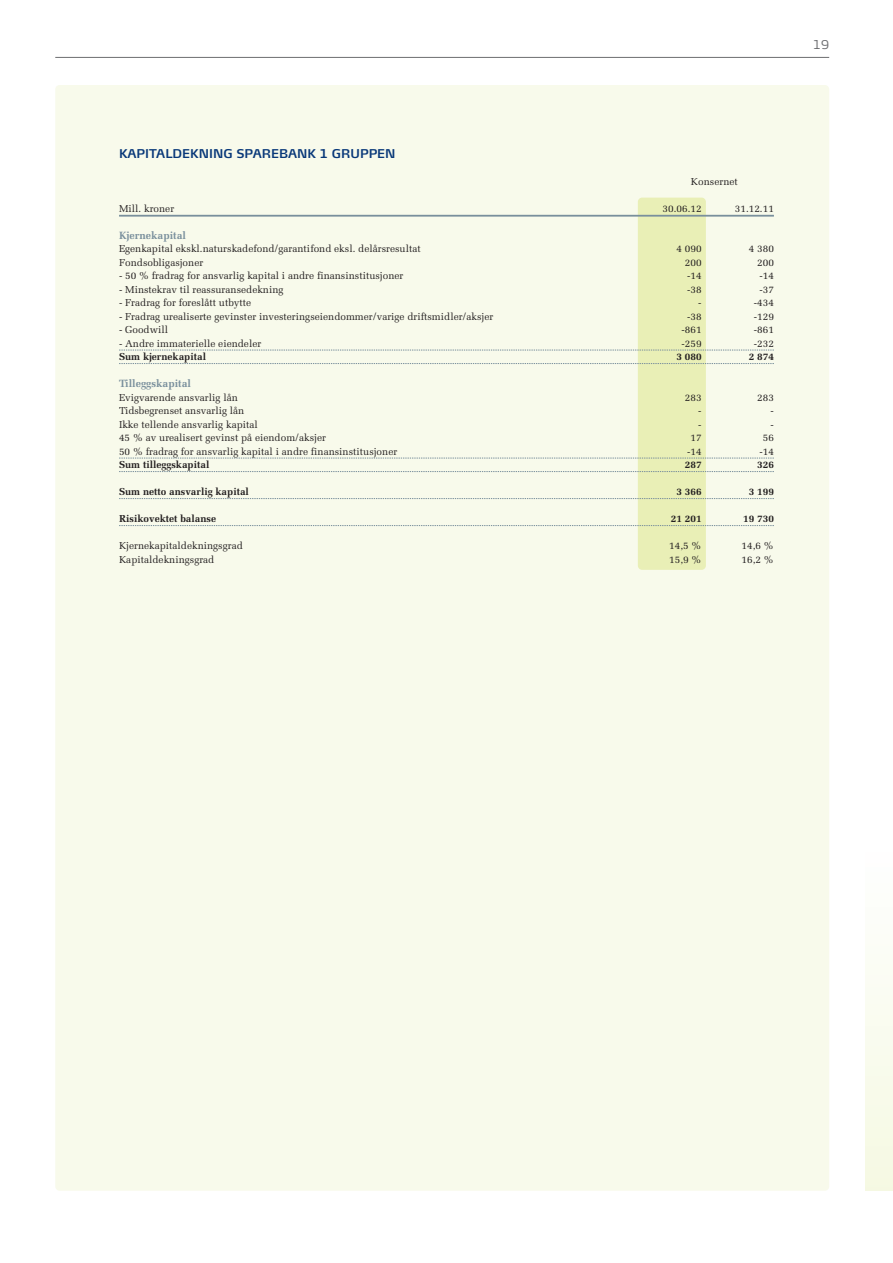
<style>
.page{position:relative;width:893px;height:1263px;background:#fff}
.page>*{position:absolute;margin:0;border:0;box-sizing:border-box;transform-origin:0 0}
.t1{font:600 12px "Max TF";color:#083879}
.t2{font:300 12px "Max TF";color:#6c6d70}
.t3{font:700 10.5px "Melior";color:#798f9c}
.t4{font:10.05px "Melior";color:#231f20}
.t5{font:700 10.05px "Melior";color:#231f20}
</style>
<div class="page">
<div style="left:55px;top:85px;width:774px;height:1106px;background:#f8faeb;border-radius:4px"></div>
<hr style="left:55px;top:57px;width:774px;height:1px;background:#6c6d70">
<div style="left:865px;top:850px;width:28px;height:341px;background:linear-gradient(to right,#fafcf0,#fafcf0)"></div>
<div style="left:638px;top:198px;width:68px;height:372px;background:#e9efb6;border-radius:4px"></div>
<hr style="left:119px;top:215px;width:655px;height:2px;background:#798f9c">
<svg style="left:119px;top:350px;width:655px;height:1px"></svg>
<svg style="left:119px;top:363px;width:655px;height:1px"></svg>
<svg style="left:119px;top:458px;width:655px;height:1px"></svg>
<svg style="left:119px;top:471px;width:655px;height:1px"></svg>
<svg style="left:119px;top:498px;width:655px;height:1px"></svg>
<svg style="left:119px;top:525px;width:655px;height:1px"></svg>
<p class="t1" style="left:119px;top:149px;width:278px">KAPITALDEKNING SPAREBANK 1 GRUPPEN</p>
<p class="t4" style="left:691px;top:175px;width:48px">Konsernet</p>
<p class="t4" style="left:119px;top:202px;width:57px">Mill. kroner</p>
<p class="t4" style="left:663px;top:202px;width:41px">30.06.12</p>
<p class="t4" style="left:735px;top:202px;width:41px">31.12.11</p>
<p class="t3" style="left:119px;top:229px;width:68px">Kjernekapital</p>
<p class="t4" style="left:119px;top:243px;width:303px">Egenkapital ekskl.naturskadefond/garantifond eksl. delårsresultat</p>
<p class="t4" style="left:676px;top:243px;width:27px">4 090</p>
<p class="t4" style="left:749px;top:243px;width:27px">4 380</p>
<p class="t4" style="left:119px;top:256px;width:86px">Fondsobligasjoner</p>
<p class="t4" style="left:685px;top:256px;width:18px">200</p>
<p class="t4" style="left:757px;top:256px;width:18px">200</p>
<p class="t4" style="left:119px;top:270px;width:286px">- 50 % fradrag for ansvarlig kapital i andre finansinstitusjoner</p>
<p class="t4" style="left:687px;top:270px;width:16px">-14</p>
<p class="t4" style="left:759px;top:270px;width:16px">-14</p>
<p class="t4" style="left:119px;top:283px;width:166px">- Minstekrav til reassuransedekning</p>
<p class="t4" style="left:687px;top:283px;width:16px">-38</p>
<p class="t4" style="left:759px;top:283px;width:16px">-37</p>
<p class="t4" style="left:119px;top:297px;width:134px">- Fradrag for foreslått utbytte</p>
<p class="t4" style="left:698px;top:297px;width:5px">-</p>
<p class="t4" style="left:754px;top:297px;width:22px">-434</p>
<p class="t4" style="left:119px;top:310px;width:376px">- Fradrag urealiserte gevinster investeringseiendommer/varige driftsmidler/aksjer</p>
<p class="t4" style="left:687px;top:310px;width:16px">-38</p>
<p class="t4" style="left:754px;top:310px;width:22px">-129</p>
<p class="t4" style="left:119px;top:324px;width:51px">- Goodwill</p>
<p class="t4" style="left:682px;top:324px;width:22px">-861</p>
<p class="t4" style="left:754px;top:324px;width:22px">-861</p>
<p class="t4" style="left:119px;top:337px;width:144px">- Andre immaterielle eiendeler</p>
<p class="t4" style="left:682px;top:337px;width:22px">-259</p>
<p class="t4" style="left:754px;top:337px;width:22px">-232</p>
<p class="t5" style="left:119px;top:351px;width:88px">Sum kjernekapital</p>
<p class="t5" style="left:676px;top:351px;width:27px">3 080</p>
<p class="t5" style="left:749px;top:351px;width:27px">2 874</p>
<p class="t3" style="left:119px;top:378px;width:74px">Tilleggskapital</p>
<p class="t4" style="left:119px;top:391px;width:120px">Evigvarende ansvarlig lån</p>
<p class="t4" style="left:685px;top:391px;width:18px">283</p>
<p class="t4" style="left:757px;top:391px;width:18px">283</p>
<p class="t4" style="left:119px;top:405px;width:127px">Tidsbegrenset ansvarlig lån</p>
<p class="t4" style="left:698px;top:405px;width:5px">-</p>
<p class="t4" style="left:771px;top:405px;width:5px">-</p>
<p class="t4" style="left:119px;top:418px;width:140px">Ikke tellende ansvarlig kapital</p>
<p class="t4" style="left:698px;top:418px;width:5px">-</p>
<p class="t4" style="left:771px;top:418px;width:5px">-</p>
<p class="t4" style="left:119px;top:432px;width:208px">45 % av urealisert gevinst på eiendom/aksjer</p>
<p class="t4" style="left:690px;top:432px;width:13px">17</p>
<p class="t4" style="left:763px;top:432px;width:13px">56</p>
<p class="t4" style="left:119px;top:445px;width:280px">50 % fradrag for ansvarlig kapital i andre finansinstitusjoner</p>
<p class="t4" style="left:687px;top:445px;width:16px">-14</p>
<p class="t4" style="left:759px;top:445px;width:16px">-14</p>
<p class="t5" style="left:119px;top:459px;width:92px">Sum tilleggskapital</p>
<p class="t5" style="left:685px;top:459px;width:18px">287</p>
<p class="t5" style="left:757px;top:459px;width:18px">326</p>
<p class="t5" style="left:119px;top:486px;width:131px">Sum netto ansvarlig kapital</p>
<p class="t5" style="left:676px;top:486px;width:27px">3 366</p>
<p class="t5" style="left:749px;top:486px;width:27px">3 199</p>
<p class="t5" style="left:119px;top:513px;width:99px">Risikovektet balanse</p>
<p class="t5" style="left:671px;top:513px;width:32px">21 201</p>
<p class="t5" style="left:743px;top:513px;width:32px">19 730</p>
<p class="t4" style="left:119px;top:540px;width:125px">Kjernekapitaldekningsgrad</p>
<p class="t4" style="left:669px;top:540px;width:34px">14,5 %</p>
<p class="t4" style="left:742px;top:540px;width:34px">14,6 %</p>
<p class="t4" style="left:119px;top:553px;width:97px">Kapitaldekningsgrad</p>
<p class="t4" style="left:669px;top:553px;width:34px">15,9 %</p>
<p class="t4" style="left:742px;top:553px;width:34px">16,2 %</p>
<p class="t2" style="left:813px;top:41px;width:18px">19</p>
</div>
